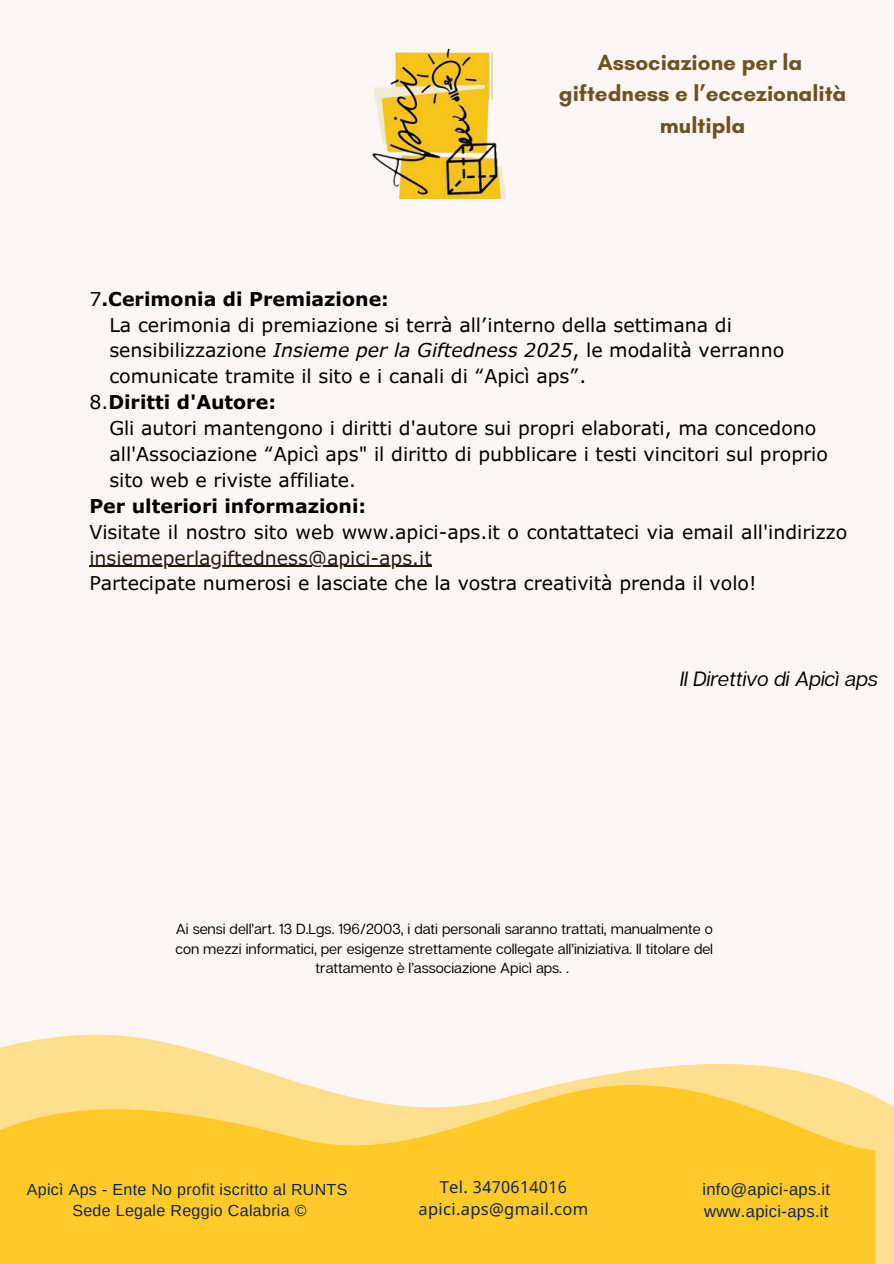
<style>
.page{position:relative;width:894px;height:1264px;background:#fff}
.page>*{position:absolute;margin:0;border:0;box-sizing:border-box;transform-origin:0 0}
.t1{font:700 22.35px/31.3px "Glacial Indifference";color:#6b5323;text-align:center}
.t2{font:italic 20.7px "Articulat CF";color:#000}
.t3{font:19.05px/25.8px "Verdana Pro";color:#000}
.t4{font:700 19.05px "Verdana Pro";color:#000}
.t5{font:16.5px/22.5px "Noto Sans";letter-spacing:.02em;color:#10254e;text-align:center}
.t6{font:16.5px/22.5px "Arimo";letter-spacing:.02em;color:#10254e}
.t7{font:16.05px/21.8px "Arimo";letter-spacing:.02em;color:#10254e;text-align:center}
.t8{font:14.55px/19.8px "Articulat CF";color:#000;text-align:center}
.s1{font-weight:400}
.s2{font-style:italic}
.s3{color:#2b1804}
.s4{font-family:"Noto Sans Devanagari"}
</style>
<div class="page">
<div style="left:0;top:0;width:893px;height:1263px;background:#fdf6f6"></div>
<svg style="left:0;top:1034px;width:893px;height:229px"></svg>
<svg style="left:0;top:1083px;width:875px;height:180px;background:#fecd3d"></svg>
<hr style="left:89px;top:565px;width:343px;height:2px;background:#2b1804">
<img style="left:372px;top:49px;width:134px;height:150px">
<p class="t1" style="left:558px;top:47px;width:289px">Associazione per la giftedness e l’eccezionalità multipla</p>
<p class="t4" style="left:89px;top:286px;width:301px"><span class="s1">7</span>.Cerimonia di Premiazione:</p>
<p class="t3" style="left:109px;top:311px;width:623px">La cerimonia di premiazione si terrà all’interno della settimana di</p>
<p class="t3" style="left:109px;top:337px;width:676px">sensibilizzazione <span class="s2">Insieme per la Giftedness 2025</span>, le modalità verranno</p>
<p class="t3" style="left:109px;top:363px;width:478px">comunicate tramite il sito e i canali di “Apicì aps”.</p>
<p class="t4" style="left:89px;top:390px;width:188px"><span class="s1">8.</span>Diritti d'Autore:</p>
<p class="t3" style="left:109px;top:414px;width:708px">Gli autori mantengono i diritti d'autore sui propri elaborati, ma concedono</p>
<p class="t3" style="left:109px;top:440px;width:720px">all'Associazione “Apicì aps" il diritto di pubblicare i testi vincitori sul proprio</p>
<p class="t3" style="left:109px;top:466px;width:248px">sito web e riviste affiliate.</p>
<p class="t4" style="left:89px;top:493px;width:278px">Per ulteriori informazioni:</p>
<p class="t3" style="left:89px;top:518px;width:759px">Visitate il nostro sito web www.apici-aps.it o contattateci via email all'indirizzo</p>
<h4 class="t3" style="left:89px;top:544px;width:668px"><span class="s3">insiemeperlagiftedness@apici-aps.it<br></span>Partecipate numerosi e lasciate che la vostra creatività prenda il volo!</h4>
<p class="t2" style="left:679px;top:665px;width:199px">Il Direttivo di Apicì aps</p>
<p class="t8" style="left:175px;top:918px;width:539px">Ai sensi dell’art. 13 D.Lgs. 196/2003, i dati personali saranno trattati, manualmente o con mezzi informatici, per esigenze strettamente collegate all’iniziativa. Il titolare del trattamento è l’associazione Apicì aps. .</p>
<h1 class="t7" style="left:27px;top:1177px;width:322px">Apicì Aps - Ente No profit iscritto al RUNTS<br>Sede Legale Reggio Calabria ©</h1>
<h3 class="t5" style="left:418px;top:1174px;width:171px">Tel<span class="s4">. 3470614016 </span>apici<span class="s4">.</span>aps@gmail<span class="s4">.</span>com</h3>
<h2 class="t6" style="left:702px;top:1177px;width:129px">info@apici-aps.it www.apici-aps.it</h2>
</div>
